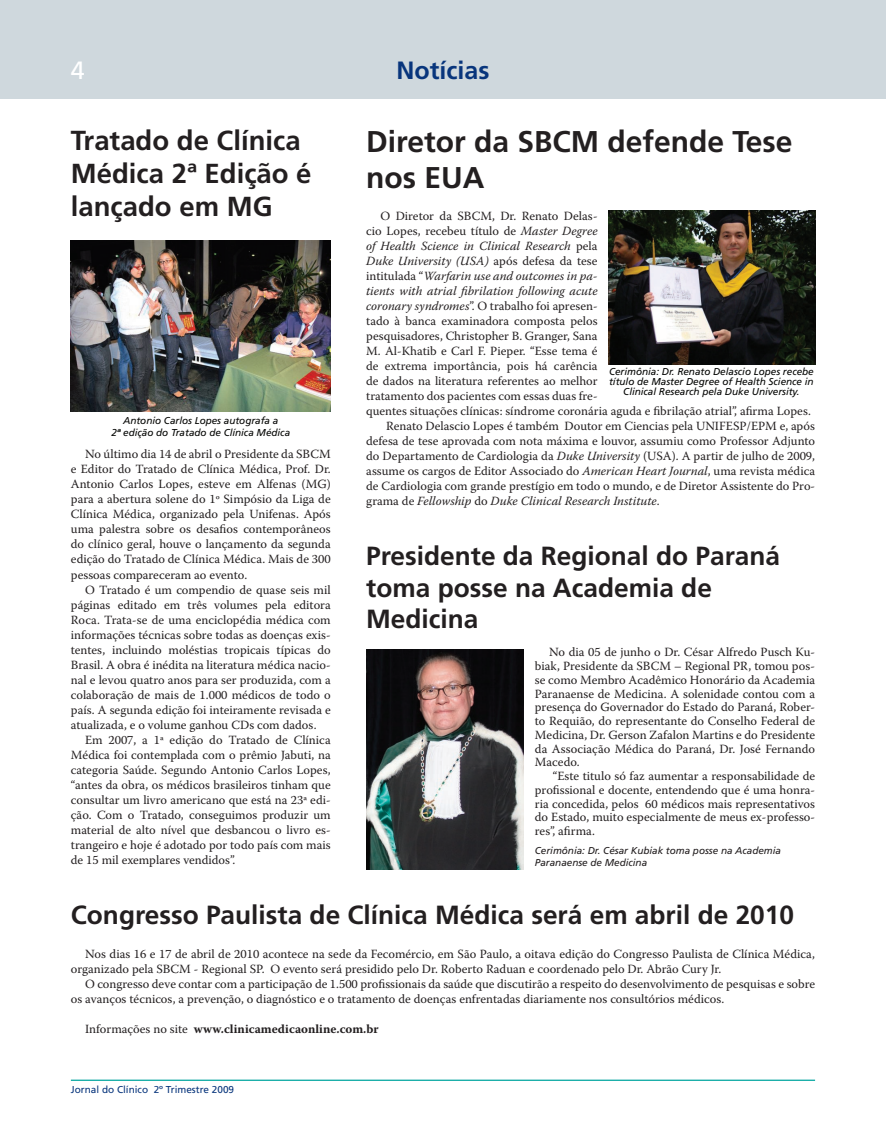
<style>
.page{position:relative;width:886px;height:1134px;background:#fff}
.page>*{position:absolute;margin:0;border:0;box-sizing:border-box;transform-origin:0 0}
.t1{font:700 30px/36px "Frutiger LT Std";color:#231f20}
.t2{font:700 27.5px/33px "Frutiger LT Std";color:#231f20}
.t3{font:700 26.25px/31.5px "Frutiger LT Std";color:#231f20}
.t4{font:700 25px "Frutiger LT Std";color:#08357c}
.t5{font:25px "Frutiger LT Std";color:#fff}
.t6{font:12.5px/15px "Warnock Pro";color:#231f20;text-align:justify}
.t7{font:italic 12.5px "Warnock Pro";color:#231f20}
.t8{font:700 12.5px "Warnock Pro";color:#231f20}
.t9{font:italic 10px/10px "Frutiger LT Std";letter-spacing:-.005em;color:#040503;text-align:center}
.t10{font:italic 10px/12px "Frutiger LT Std";letter-spacing:-.005em;color:#231f20}
.t11{font:10px "Frutiger LT Std";color:#08357c}
.s1{font-style:italic}
.s2{font-style:normal}
.s3{font-weight:400}
</style>
<div class="page">
<hr style="left:71px;top:1079px;width:744px;height:2px;background:#00a59e">
<img style="left:608px;top:210px;width:207px;height:154px">
<img style="left:366px;top:649px;width:158px;height:220px">
<div style="left:0;top:0;width:886px;height:99px;background:#cfd8dd"></div>
<img style="left:71px;top:240px;width:260px;height:172px">
<h3 class="t5" style="left:71px;top:56px;width:15px">4</h3>
<h3 class="t4" style="left:396px;top:56px;width:95px">Notícias</h3>
<h1 class="t1" style="left:366px;top:123px;width:428px">Diretor da SBCM defende Tese nos EUA</h1>
<h2 class="t2" style="left:71px;top:124px;width:242px">Tratado de Clínica<br>Médica 2ª Edição é lançado em MG</h2>
<p class="t6" style="left:380px;top:208px;width:219px">O Diretor da SBCM, Dr. Renato Delas-</p>
<p class="t6" style="left:366px;top:223px;width:233px">cio Lopes, recebeu título de <span class="s1">Master Degree</span></p>
<p class="t7" style="left:366px;top:238px;width:233px">of Health Science in Clinical Research <span class="s2">pela</span></p>
<p class="t7" style="left:366px;top:253px;width:233px">Duke University (USA) <span class="s2">após defesa da tese</span></p>
<p class="t7" style="left:366px;top:268px;width:233px"><span class="s2">intitulada “</span>Warfarin use and outcomes in pa-</p>
<p class="t7" style="left:366px;top:283px;width:233px">tients with atrial fibrilation following acute</p>
<p class="t6" style="left:366px;top:298px;width:233px"><span class="s1">coronary syndromes</span>”. O trabalho foi apresen-</p>
<p class="t6" style="left:366px;top:313px;width:233px">tado à banca examinadora composta pelos</p>
<p class="t6" style="left:366px;top:328px;width:233px">pesquisadores, Christopher B. Granger, Sana</p>
<p class="t6" style="left:366px;top:343px;width:233px">M. Al-Khatib e Carl F. Pieper. “Esse tema é</p>
<p class="t6" style="left:366px;top:358px;width:233px">de extrema importância, pois há carência</p>
<p class="t6" style="left:366px;top:373px;width:233px">de dados na literatura referentes ao melhor</p>
<p class="t6" style="left:366px;top:388px;width:233px">tratamento dos pacientes com essas duas fre-</p>
<p class="t6" style="left:366px;top:403px;width:446px">quentes situações clínicas: síndrome coronária aguda e fibrilação atrial”, afirma Lopes.</p>
<p class="t6" style="left:386px;top:418px;width:430px">Renato Delascio Lopes é também Doutor em Ciencias pela UNIFESP/EPM e, após</p>
<p class="t6" style="left:366px;top:433px;width:450px">defesa de tese aprovada com nota máxima e louvor, assumiu como Professor Adjunto</p>
<p class="t6" style="left:366px;top:448px;width:450px">do Departamento de Cardiologia da <span class="s1">Duke University</span> (USA). A partir de julho de 2009,</p>
<p class="t6" style="left:366px;top:463px;width:450px">assume os cargos de Editor Associado do <span class="s1">American Heart Journal</span>, uma revista médica</p>
<p class="t6" style="left:366px;top:478px;width:450px">de Cardiologia com grande prestígio em todo o mundo, e de Diretor Assistente do Pro-</p>
<p class="t7" style="left:366px;top:493px;width:295px"><span class="s2">grama de</span> Fellowship <span class="s2">do</span> Duke Clinical Research Institute<span class="s2">.</span></p>
<p class="t9" style="left:609px;top:367px;width:206px">Cerimônia: Dr. Renato Delascio Lopes recebe título de Master Degree of Health Science in<br>Clinical Research pela Duke University.</p>
<p class="t9" style="left:111px;top:415px;width:180px;line-height:12px">Antonio Carlos Lopes autografa a<br>2ª edição do Tratado de Clínica Médica</p>
<p class="t6" style="left:71px;top:447px;width:261px;text-indent:14px">No último dia 14 de abril o Presidente da SBCM e Editor do Tratado de Clínica Médica, Prof. Dr.<br>Antonio Carlos Lopes, esteve em Alfenas (MG) para a abertura solene do 1º Simpósio da Liga de Clínica Médica, organizado pela Unifenas. Após uma palestra sobre os desafios contemporâneos do clínico geral, houve o lançamento da segunda edição do Tratado de Clínica Médica. Mais de 300 pessoas compareceram ao evento.</p>
<p class="t6" style="left:71px;top:582px;width:261px;text-indent:14px">O Tratado é um compendio de quase seis mil páginas editado em três volumes pela editora Roca. Trata-se de uma enciclopédia médica com informações técnicas sobre todas as doenças exis&shy;tentes, incluindo moléstias tropicais típicas do Brasil. A obra é inédita na literatura médica nacio&shy;nal e levou quatro anos para ser produzida, com a colaboração de mais de 1.000 médicos de todo o país. A segunda edição foi inteiramente revisada e atualizada, e o volume ganhou CDs com dados.</p>
<p class="t6" style="left:71px;top:732px;width:261px;text-indent:14px">Em 2007, a 1ª edição do Tratado de Clínica Médica foi contemplada com o prêmio Jabuti, na categoria Saúde. Segundo Antonio Carlos Lopes, “antes da obra, os médicos brasileiros tinham que consultar um livro americano que está na 23ª edi&shy;ção. Com o Tratado, conseguimos produzir um material de alto nível que desbancou o livro es&shy;trangeiro e hoje é adotado por todo país com mais de 15 mil exemplares vendidos”.</p>
<h3 class="t3" style="left:366px;top:541px;width:415px">Presidente da Regional do Paraná toma posse na Academia de<br>Medicina</h3>
<p class="t6" style="left:535px;top:645px;width:282px;line-height:13.8px;text-indent:14px">No dia 05 de junho o Dr. César Alfredo Pusch Ku&shy;biak, Presidente da SBCM – Regional PR, tomou pos&shy;se como Membro Acadêmico Honorário da Academia Paranaense de Medicina. A solenidade contou com a presença do Governador do Estado do Paraná, Rober&shy;to Requião, do representante do Conselho Federal de Medicina, Dr. Gerson Zafalon Martins e do Presidente da Associação Médica do Paraná, Dr. José Fernando Macedo.</p>
<p class="t6" style="left:535px;top:769px;width:282px;line-height:13.8px;text-indent:18px">“Este titulo só faz aumentar a responsabilidade de profissional e docente, entendendo que é uma honra&shy;ria concedida, pelos 60 médicos mais representativos do Estado, muito especialmente de meus ex-professo&shy;res”, afirma.</p>
<p class="t10" style="left:535px;top:845px;width:248px">Cerimônia: Dr. César Kubiak toma posse na Academia<br>Paranaense de Medicina</p>
<h3 class="t3" style="left:71px;top:899px;width:725px">Congresso Paulista de Clínica Médica será em abril de 2010</h3>
<p class="t6" style="left:71px;top:947px;width:746px;text-indent:14px">Nos dias 16 e 17 de abril de 2010 acontece na sede da Fecomércio, em São Paulo, a oitava edição do Congresso Paulista de Clínica Médica, organizado pela SBCM - Regional SP. O evento será presidido pelo Dr. Roberto Raduan e coordenado pelo Dr. Abrão Cury Jr.</p>
<p class="t6" style="left:71px;top:977px;width:746px;text-indent:14px">O congresso deve contar com a participação de 1.500 profissionais da saúde que discutirão a respeito do desenvolvimento de pesquisas e sobre os avanços técnicos, a prevenção, o diagnóstico e o tratamento de doenças enfrentadas diariamente nos consultórios médicos.</p>
<p class="t8" style="left:85px;top:1022px;width:295px"><span class="s3">Informações no site</span> www.clinicamedicaonline.com.br</p>
<p class="t11" style="left:71px;top:1083px;width:165px">Jornal do Clínico 2º Trimestre 2009</p>
</div>
